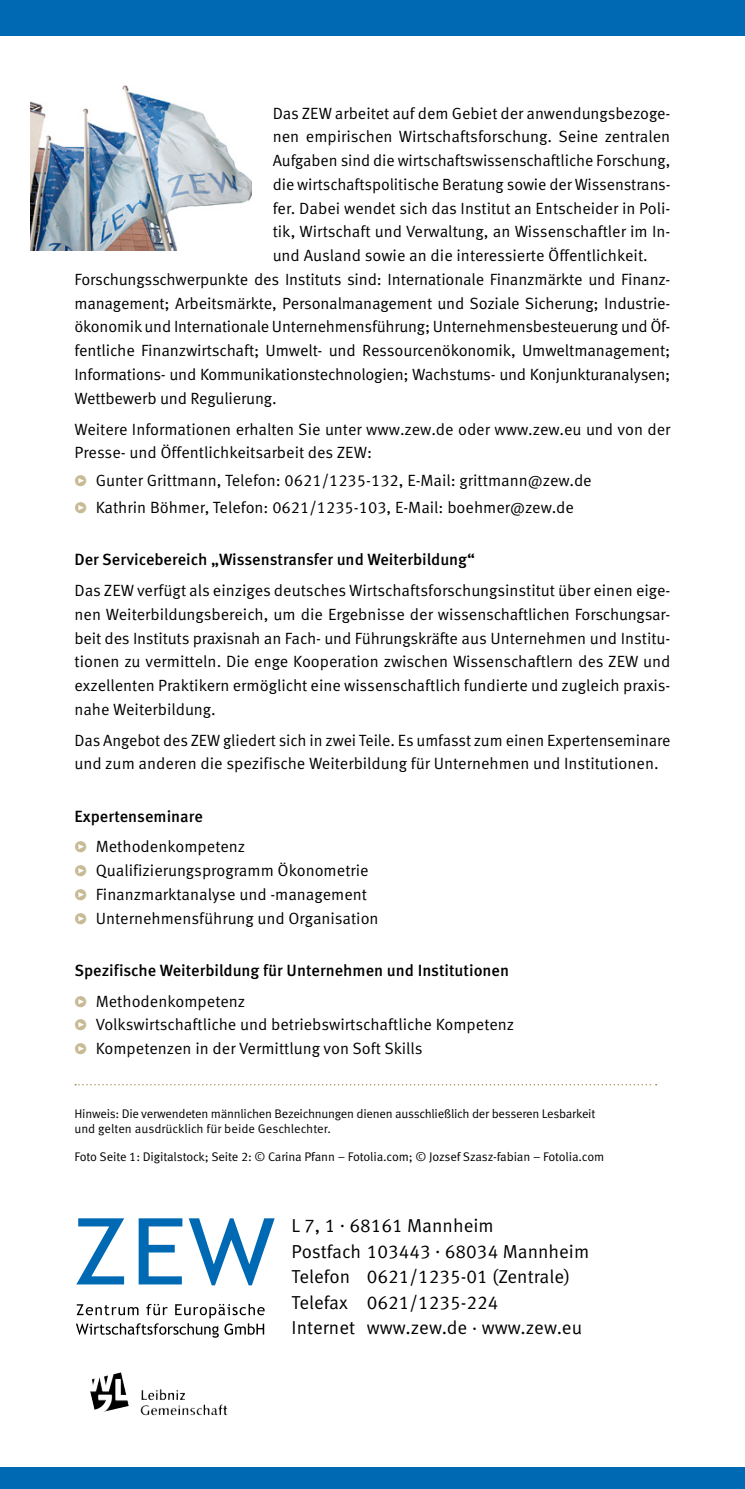
<style>
.page{position:relative;width:745px;height:1489px;background:#fff}
.page>*{position:absolute;margin:0;border:0;box-sizing:border-box;transform-origin:0 0}
.t1{font:18.75px "Meta Pro";color:#000}
.flyer-body{font:16.25px/23.8px "Meta Pro";color:#000;text-align:justify}
.Fließtext_6_5{font:16.25px/23.8px "Meta Pro";color:#000}
.Zwischentitel_6_5{font:500 16.25px "Meta Pro";color:#000}
.flyer-body-2{font:500 16.25px "Meta Pro";color:#000}
.flyer-body-3{font:12.5px/15px "Meta Pro";letter-spacing:-.02em;color:#000}
.s1{font-size:15px;color:#c7ba95}
</style>
<div class="page">
<div style="left:0;top:0;width:744px;height:35px;background:#0069b4"></div>
<div style="left:0;top:1467px;width:744px;height:21px;background:#0069b4"></div>
<svg style="left:76px;top:1218px;width:48px;height:66px"></svg>
<svg style="left:138px;top:1218px;width:44px;height:66px"></svg>
<svg style="left:188px;top:1218px;width:86px;height:67px"></svg>
<svg style="left:76px;top:1303px;width:188px;height:34px"></svg>
<img style="left:90px;top:1375px;width:23px;height:34px">
<svg style="left:75px;top:1084px;width:581px;height:1px"></svg>
<img style="left:30px;top:85px;width:221px;height:165px">
<p class="flyer-body" style="left:272px;top:102px;width:399px">Das ZEW arbeitet auf dem Gebiet der anwendungsbezoge&shy;nen empirischen Wirtschaftsforschung. Seine zentralen Aufgaben sind die wirtschaftswissenschaftliche Forschung, die wirtschaftspolitische Beratung sowie der Wissenstrans&shy;fer. Dabei wendet sich das Institut an Entscheider in Poli&shy;tik, Wirtschaft und Verwaltung, an Wissenschaftler im In&shy;und Ausland sowie an die interessierte Öffentlichkeit.</p>
<p class="flyer-body" style="left:74px;top:268px;width:597px">Forschungsschwerpunkte des Instituts sind: Internationale Finanzmärkte und Finanz&shy;management; Arbeitsmärkte, Personalmanagement und Soziale Sicherung; Industrie&shy;ökonomik und Internationale Unternehmensführung; Unternehmensbesteuerung und Öf&shy;fentliche Finanzwirtschaft; Umwelt- und Ressourcenökonomik, Umweltmanagement; Informations- und Kommunikationstechnologien; Wachstums- und Konjunkturanalysen; Wettbewerb und Regulierung.</p>
<p class="Fließtext_6_5" style="left:74px;top:417px;width:597px">Weitere Informationen erhalten Sie unter www.zew.de oder www.zew.eu und von der<br>Presse- und Öffentlichkeitsarbeit des ZEW:</p>
<p class="flyer-body" style="left:74px;top:468px;width:518px"><span class="s1">ͮ</span> Gunter Grittmann, Telefon: 0621/1235-132, E-Mail: grittmann@zew.de</p>
<p class="flyer-body" style="left:74px;top:496px;width:500px"><span class="s1">ͮ</span> Kathrin Böhmer, Telefon: 0621/1235-103, E-Mail: boehmer@zew.de</p>
<p class="Zwischentitel_6_5" style="left:74px;top:549px;width:402px">Der Servicebereich „Wissenstransfer und Weiterbildung“</p>
<p class="Fließtext_6_5" style="left:74px;top:579px;width:597px;text-align:justify">Das ZEW verfügt als einziges deutsches Wirtschaftsforschungsinstitut über einen eige&shy;nen Weiterbildungsbereich, um die Ergebnisse der wissenschaftlichen Forschungsar&shy;beit des Instituts praxisnah an Fach- und Führungskräfte aus Unternehmen und Institu&shy;tionen zu vermitteln. Die enge Kooperation zwischen Wissenschaftlern des ZEW und exzellenten Praktikern ermöglicht eine wissenschaftlich fundierte und zugleich praxis&shy;nahe Weiterbildung.</p>
<p class="flyer-body" style="left:74px;top:728px;width:597px">Das Angebot des ZEW gliedert sich in zwei Teile. Es umfasst zum einen Expertenseminare und zum anderen die spezifische Weiterbildung für Unternehmen und Institutionen.</p>
<p class="Zwischentitel_6_5" style="left:74px;top:805px;width:130px">Expertenseminare</p>
<p class="flyer-body" style="left:74px;top:835px;width:172px"><span class="s1">ͮ</span> Methodenkompetenz</p>
<p class="flyer-body" style="left:74px;top:859px;width:295px"><span class="s1">ͮ</span> Qualifizierungsprogramm Ökonometrie</p>
<p class="flyer-body" style="left:74px;top:882px;width:294px"><span class="s1">ͮ</span> Finanzmarktanalyse und -management</p>
<p class="flyer-body" style="left:74px;top:906px;width:305px"><span class="s1">ͮ</span> Unternehmensführung und Organisation</p>
<p class="flyer-body-2" style="left:74px;top:959px;width:436px">Spezifische Weiterbildung für Unternehmen und Institutionen</p>
<p class="flyer-body" style="left:74px;top:989px;width:172px"><span class="s1">ͮ</span> Methodenkompetenz</p>
<p class="flyer-body" style="left:74px;top:1013px;width:441px"><span class="s1">ͮ</span> Volkswirtschaftliche und betriebswirtschaftliche Kompetenz</p>
<p class="flyer-body" style="left:74px;top:1037px;width:349px"><span class="s1">ͮ</span> Kompetenzen in der Vermittlung von Soft Skills</p>
<p class="flyer-body-3" style="left:74px;top:1106px;width:522px">Hinweis: Die verwendeten männlichen Bezeichnungen dienen ausschließlich der besseren Lesbarkeit und gelten ausdrücklich für beide Geschlechter.</p>
<p class="flyer-body-3" style="left:74px;top:1148px;width:531px">Foto Seite 1: Digitalstock; Seite 2: © Carina Pfann – Fotolia.com; © Jozsef Szasz-fabian – Fotolia.com</p>
<p class="t1" style="left:291px;top:1213px;width:203px">L 7, 1 . 68161 Mannheim</p>
<p class="t1" style="left:291px;top:1239px;width:299px">Postfach 103443 . 68034 Mannheim</p>
<p class="t1" style="left:291px;top:1264px;width:280px">Telefon 0621/1235-01 (Zentrale)</p>
<p class="t1" style="left:291px;top:1290px;width:208px">Telefax 0621/1235-224</p>
<p class="t1" style="left:291px;top:1315px;width:292px">Internet www.zew.de · www.zew.eu</p>
</div>
